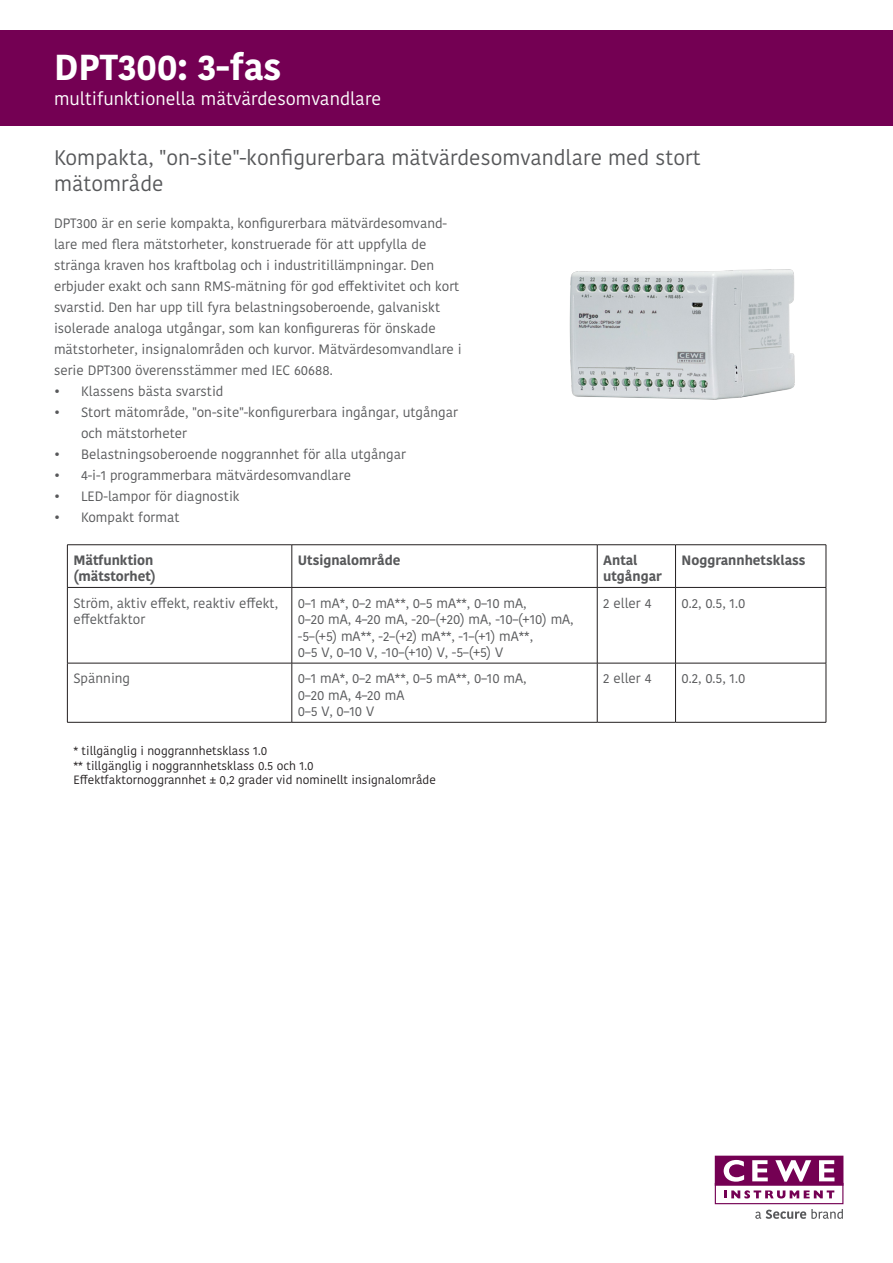
<style>
.page{position:relative;width:893px;height:1263px;background:#fff}
.page>*{position:absolute;margin:0;border:0;box-sizing:border-box;transform-origin:0 0}
.t1{font:700 36px "Kohinoor Devanagari";color:#fff}
.t2{font:21px/25.5px "Kohinoor Devanagari";color:#57585a}
.t3{font:18px "Kohinoor Devanagari";color:#fff}
.t4{font:13.5px/21px "Kohinoor Devanagari";color:#57585a}
.t5{font:700 13.5px/16.5px "Kohinoor Devanagari";color:#57585a}
.t6{font:12px "Kohinoor Devanagari";color:#231f20}
</style>
<div class="page">
<img style="left:569px;top:269px;width:226px;height:131px">
<div style="left:0;top:31px;width:893px;height:95px;background:#740053"></div>
<div style="left:715px;top:1183px;width:128px;height:21px;border:1px solid #740053"></div>
<div style="left:715px;top:1156px;width:128px;height:29px;background:#740053"></div>
<div style="left:715px;top:1156px;width:128px;height:30px;border:1px solid #740053"></div>
<svg style="left:724px;top:1160px;width:20px;height:21px"></svg>
<svg style="left:752px;top:1160px;width:16px;height:21px"></svg>
<svg style="left:775px;top:1160px;width:36px;height:21px"></svg>
<svg style="left:819px;top:1160px;width:15px;height:21px"></svg>
<svg style="left:724px;top:1190px;width:110px;height:8px"></svg>
<svg style="left:755px;top:1209px;width:88px;height:10px"></svg>
<hr style="left:67px;top:587px;width:225px;height:1px;background:#231f20">
<hr style="left:292px;top:587px;width:305px;height:1px;background:#231f20">
<hr style="left:597px;top:587px;width:78px;height:1px;background:#231f20">
<hr style="left:675px;top:587px;width:151px;height:1px;background:#231f20">
<hr style="left:67px;top:544px;width:225px;height:1px;background:#231f20">
<hr style="left:67px;top:545px;width:1px;height:42px;background:#231f20">
<hr style="left:292px;top:544px;width:305px;height:1px;background:#231f20">
<hr style="left:292px;top:545px;width:1px;height:42px;background:#231f20">
<hr style="left:597px;top:544px;width:78px;height:1px;background:#231f20">
<hr style="left:597px;top:545px;width:1px;height:42px;background:#231f20">
<hr style="left:675px;top:544px;width:151px;height:1px;background:#231f20">
<hr style="left:675px;top:545px;width:1px;height:42px;background:#231f20">
<hr style="left:826px;top:545px;width:1px;height:42px;background:#231f20">
<hr style="left:67px;top:588px;width:1px;height:75px;background:#231f20">
<hr style="left:292px;top:588px;width:1px;height:75px;background:#231f20">
<hr style="left:597px;top:588px;width:1px;height:75px;background:#231f20">
<hr style="left:675px;top:588px;width:1px;height:75px;background:#231f20">
<hr style="left:826px;top:588px;width:1px;height:75px;background:#231f20">
<hr style="left:67px;top:663px;width:225px;height:1px;background:#231f20">
<hr style="left:67px;top:663px;width:1px;height:59px;background:#231f20">
<hr style="left:292px;top:663px;width:305px;height:1px;background:#231f20">
<hr style="left:292px;top:663px;width:1px;height:59px;background:#231f20">
<hr style="left:597px;top:663px;width:78px;height:1px;background:#231f20">
<hr style="left:597px;top:663px;width:1px;height:59px;background:#231f20">
<hr style="left:675px;top:663px;width:151px;height:1px;background:#231f20">
<hr style="left:675px;top:663px;width:1px;height:59px;background:#231f20">
<hr style="left:826px;top:663px;width:1px;height:59px;background:#231f20">
<hr style="left:67px;top:722px;width:225px;height:1px;background:#231f20">
<hr style="left:292px;top:722px;width:305px;height:1px;background:#231f20">
<hr style="left:597px;top:722px;width:78px;height:1px;background:#231f20">
<hr style="left:675px;top:722px;width:151px;height:1px;background:#231f20">
<p class="t1" style="left:54px;top:35px;width:229px">DPT300: 3-fas</p>
<p class="t3" style="left:54px;top:88px;width:329px">multifunktionella mätvärdesomvandlare</p>
<p class="t2" style="left:54px;top:145px;width:648px">Kompakta, "on-site"-konfigurerbara mätvärdesomvandlare med stort mätområde</p>
<p class="t4" style="left:54px;top:213px;width:409px">DPT300 är en serie kompakta, konfigurerbara mätvärdesomvand&shy;lare med flera mätstorheter, konstruerade för att uppfylla de stränga kraven hos kraftbolag och i industritillämpningar. Den erbjuder exakt och sann RMS-mätning för god effektivitet och kort svarstid. Den har upp till fyra belastningsoberoende, galvaniskt isolerade analoga utgångar, som kan konfigureras för önskade mätstorheter, insignalområden och kurvor. Mätvärdesomvandlare i serie DPT300 överensstämmer med IEC 60688.</p>
<p class="t4" style="left:54px;top:381px;width:171px">• Klassens bästa svarstid</p>
<p class="t4" style="left:81px;top:402px;width:378px;text-indent:-27px">• Stort mätområde, "on-site"-konfigurerbara ingångar, utgångar och mätstorheter</p>
<p class="t4" style="left:54px;top:444px;width:353px">• Belastningsoberoende noggrannhet för alla utgångar</p>
<p class="t4" style="left:54px;top:465px;width:299px">• 4-i-1 programmerbara mätvärdesomvandlare</p>
<p class="t4" style="left:54px;top:486px;width:187px">• LED-lampor för diagnostik</p>
<p class="t4" style="left:54px;top:507px;width:127px">• Kompakt format</p>
<p class="t5" style="left:73px;top:552px;width:81px">Mätfunktion</p>
<p class="t5" style="left:73px;top:568px;width:84px">(mätstorhet)</p>
<p class="t5" style="left:298px;top:552px;width:104px">Utsignalområde</p>
<p class="t5" style="left:603px;top:552px;width:60px">Antal utgångar</p>
<p class="t5" style="left:681px;top:552px;width:125px">Noggrannhetsklass</p>
<p class="t4" style="left:73px;top:595px;width:206px;line-height:16.5px">Ström, aktiv effekt, reaktiv effekt, effektfaktor</p>
<p class="t4" style="left:298px;top:592px;width:230px">0–1 mA*, 0–2 mA**, 0–5 mA**, 0–10 mA,</p>
<p class="t4" style="left:298px;top:609px;width:277px">0–20 mA, 4–20 mA, -20–(+20) mA, -10–(+10) mA,</p>
<p class="t4" style="left:298px;top:625px;width:237px">-5–(+5) mA**, -2–(+2) mA**, -1–(+1) mA**,</p>
<p class="t4" style="left:298px;top:642px;width:207px">0–5 V, 0–10 V, -10–(+10) V, -5–(+5) V</p>
<p class="t4" style="left:73px;top:668px;width:58px">Spänning</p>
<p class="t4" style="left:298px;top:668px;width:230px">0–1 mA*, 0–2 mA**, 0–5 mA**, 0–10 mA,</p>
<p class="t4" style="left:298px;top:685px;width:108px">0–20 mA, 4–20 mA</p>
<p class="t4" style="left:298px;top:701px;width:78px">0–5 V, 0–10 V</p>
<p class="t6" style="left:73px;top:744px;width:195px">* tillgänglig i noggrannhetsklass 1.0</p>
<p class="t6" style="left:73px;top:758px;width:242px">** tillgänglig i noggrannhetsklass 0.5 och 1.0</p>
<p class="t6" style="left:73px;top:773px;width:364px">Effektfaktornoggrannhet ± 0,2 grader vid nominellt insignalområde</p>
<p class="t4" style="left:603px;top:592px;width:50px">2 eller 4</p>
<p class="t4" style="left:681px;top:592px;width:65px">0.2, 0.5, 1.0</p>
<p class="t4" style="left:603px;top:668px;width:50px">2 eller 4</p>
<p class="t4" style="left:681px;top:668px;width:65px">0.2, 0.5, 1.0</p>
</div>
